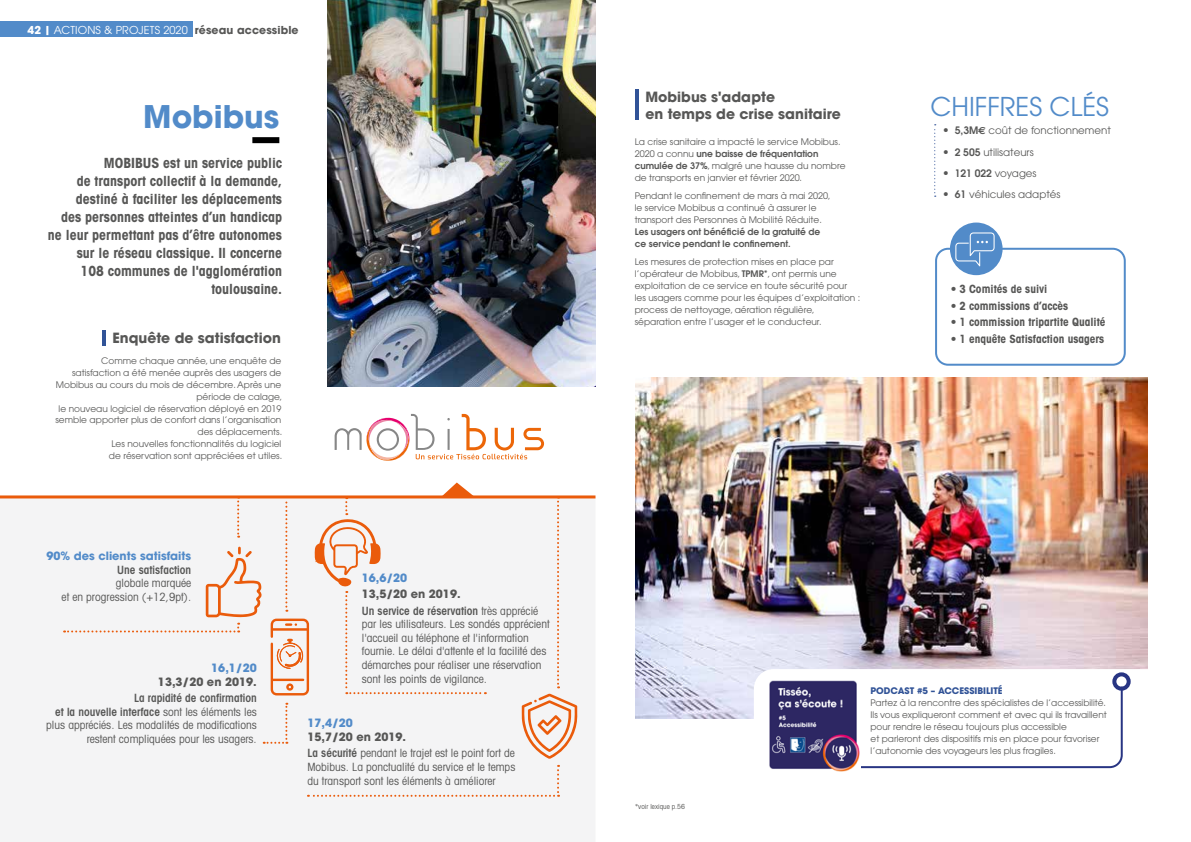
<style>
.page{position:relative;width:1191px;height:842px;background:#fff}
.page>*{position:absolute;margin:0;border:0;box-sizing:border-box;transform-origin:0 0}
.t1{font:700 31px "Avant Garde";color:#528bc9}
.t2{font:25.8px "Avant Garde";color:#528bc9}
.t3{font:700 condensed 14px/18px "Avant Garde";color:#575756;text-align:right}
.t4{font:700 14px/17px "Avant Garde";color:#575756}
.t5{font:condensed 11.4px/13.7px "Avant Garde";color:#575756}
.t6{font:700 condensed 11.4px "Avant Garde";color:#575756}
.t7{font:600 condensed 11.4px/16.5px "Avant Garde";color:#575756}
.t8{font:700 11.4px "Avant Garde";color:#528bc9}
.t9{font:700 11.4px "Avant Garde";color:#575756}
.t10{font:10.9px "Avant Garde";letter-spacing:.01em;color:#fff}
.t11{font:10.3px "Avant Garde";color:#575756}
.t12{font:9px/12px "Avant Garde";color:#575756}
.t13{font:600 9px/12px "Avant Garde";color:#575756}
.t14{font:700 9px "Avant Garde";color:#315397}
.t15{font:condensed 7px "Avant Garde";color:#575756}
.s1{font-weight:700}
.s2{font-weight:700;color:#575756}
.s3{font-weight:600}
.s4{font-weight:700;font-stretch:normal}
.s5{font-weight:400}
.s6{font-family:"Calibri";font-size:12.5px}
.s7{font-family:"Euro Sans";font-weight:700}
</style>
<div class="page">
<div style="left:0;top:498px;width:595px;height:344px;background:#f4f4f5"></div>
<img style="left:635px;top:377px;width:512px;height:341px">
<div style="left:754px;top:669px;width:416px;height:97px;background:#fff;border-radius:20px"></div>
<div style="left:0;top:22px;width:192px;height:15px;background:#528bc9"></div>
<svg style="left:934px;top:124px;width:1px;height:73px"></svg>
<img style="left:327px;top:0;width:268px;height:387px">
<svg style="left:334px;top:414px;width:210px;height:47px"></svg>
<svg style="left:861px;top:685px;width:262px;height:84px"></svg>
<img style="left:769px;top:680px;width:91px;height:92px">
<div style="left:1112px;top:672px;width:18px;height:19px;border:4px solid #283583;border-radius:50%"></div>
<div style="left:935px;top:248px;width:190px;height:118px;border:2px solid #528bc9;border-radius:12px"></div>
<div style="left:950px;top:223px;width:52px;height:52px;background:#528bc9;border-radius:50%"></div>
<svg style="left:955px;top:232px;width:39px;height:34px"></svg>
<hr style="left:0;top:495px;width:595px;height:3px;background:#ea5b0b">
<svg style="left:206px;top:547px;width:56px;height:70px"></svg>
<svg style="left:521px;top:694px;width:56px;height:65px"></svg>
<svg style="left:237px;top:498px;width:2px;height:40px"></svg>
<svg style="left:64px;top:623px;width:175px;height:9px"></svg>
<svg style="left:264px;top:703px;width:23px;height:41px"></svg>
<svg style="left:271px;top:482px;width:215px;height:213px"></svg>
<svg style="left:557px;top:498px;width:2px;height:190px"></svg>
<div style="left:308px;top:765px;width:251px;height:32px;background:#f4f4f5"></div>
<div style="left:252px;top:137px;width:27px;height:6px;background:#000"></div>
<hr style="left:102px;top:331px;width:4px;height:15px;background:#315397">
<hr style="left:635px;top:89px;width:3px;height:30px;background:#315397">
<p class="t10" style="left:28px;top:24px;width:272px"><span class="s1">42 |</span> ACTIONS &amp; PROJETS 2020 <span class="s2">réseau accessible</span></p>
<h1 class="t1" style="left:143px;top:96px;width:137px">Mobibus</h1>
<p class="t3" style="left:48px;top:153px;width:236px">MOBIBUS est un service public<br>de transport collectif à la demande, destiné à faciliter les déplacements<br>des personnes atteintes d’un handicap ne leur permettant pas d’être autonomes sur le réseau classique. Il concerne<br>108 communes de l'agglomération toulousaine.</p>
<h3 class="t4" style="left:112px;top:330px;width:170px">Enquête de satisfaction</h3>
<p class="t12" style="left:55px;top:354px;width:228px;text-align:right">Comme chaque année, une enquête de satisfaction a été menée auprès des usagers de Mobibus au cours du mois de décembre. Après une période de calage,<br>le nouveau logiciel de réservation déployé en 2019 semble apporter plus de confort dans l’organisation des déplacements.<br>Les nouvelles fonctionnalités du logiciel<br>de réservation sont appréciées et utiles.</p>
<p class="t8" style="left:46px;top:548px;width:146px">90% des clients satisfaits</p>
<p class="t7" style="left:117px;top:561px;width:75px">Une satisfaction</p>
<p class="t5" style="left:62px;top:576px;width:131px;text-align:right">globale marquée<br>et en progression (+12,9pt).</p>
<p class="t8" style="left:211px;top:660px;width:47px">16,1/20</p>
<p class="t9" style="left:158px;top:674px;width:100px">13,3/20 en 2019.</p>
<p class="t5" style="left:46px;top:691px;width:212px;text-align:right"><span class="s3">La rapidité de confirmation<br>et la nouvelle interface</span> sont les éléments les plus appréciés. Les modalités de modifications restent compliquées pour les usagers.</p>
<p class="t8" style="left:362px;top:570px;width:47px">16,6/20</p>
<p class="t7" style="left:362px;top:585px;width:178px"><span class="s4">13,5/20 en 2019.<br></span>Un service de réservation <span class="s5">très apprécié</span></p>
<p class="t5" style="left:362px;top:617px;width:189px">par les utilisateurs. Les sondés apprécient l'accueil au téléphone et l'information fournie. Le délai d'attente et la facilité des démarches pour réaliser une réservation sont les points de vigilance.</p>
<p class="t8" style="left:307px;top:716px;width:47px">17,4/20</p>
<p class="t5" style="left:307px;top:728px;width:209px;line-height:16.5px"><span class="s4">15,7/20 en 2019.<br></span><span class="s3">La sécurité</span> pendant le trajet est le point fort de</p>
<p class="t5" style="left:307px;top:760px;width:209px">Mobibus. La ponctualité du service et le temps du transport sont les éléments à améliorer</p>
<h3 class="t4" style="left:645px;top:88px;width:197px">Mobibus s'adapte<br>en temps de crise sanitaire</h3>
<p class="t12" style="left:634px;top:135px;width:212px">La crise sanitaire a impacté le service Mobibus.<br>2020 a connu <span class="s3">une baisse de fréquentation cumulée de 37%</span>, malgré une hausse du nombre de transports en janvier et février 2020.</p>
<p class="t12" style="left:634px;top:189px;width:197px">Pendant le confinement de mars à mai 2020, le service Mobibus a continué à assurer le transport des Personnes à Mobilité Réduite.</p>
<p class="t13" style="left:634px;top:225px;width:187px">Les usagers ont bénéficié de la gratuité de ce service pendant le confinement.</p>
<p class="t12" style="left:634px;top:255px;width:227px">Les mesures de protection mises en place par l’opérateur de Mobibus, <span class="s3">TPMR*</span>, ont permis une exploitation de ce service en toute sécurité pour les usagers comme pour les équipes d’exploitation : process de nettoyage, aération régulière, séparation entre l’usager et le conducteur.</p>
<h2 class="t2" style="left:930px;top:91px;width:180px">CHIFFRES CLÉS</h2>
<p class="t11" style="left:942px;top:125px;width:170px"><span class="s6">•</span> <span class="s3">5,3M</span><span class="s7">€</span> coût de fonctionnement</p>
<p class="t11" style="left:942px;top:146px;width:93px"><span class="s6">•</span> <span class="s3">2 505</span> utilisateurs</p>
<p class="t11" style="left:942px;top:167px;width:95px"><span class="s6">•</span> <span class="s3">121 022</span> voyages</p>
<p class="t11" style="left:942px;top:188px;width:119px"><span class="s6">•</span> <span class="s3">61</span> véhicules adaptés</p>
<p class="t6" style="left:950px;top:282px;width:98px">• 3 Comités de suivi</p>
<p class="t6" style="left:950px;top:298px;width:119px">• 2 commissions d’accès</p>
<p class="t6" style="left:950px;top:315px;width:156px">• 1 commission tripartite Qualité</p>
<p class="t6" style="left:950px;top:331px;width:155px">• 1 enquête Satisfaction usagers</p>
<p class="t15" style="left:635px;top:802px;width:51px">*voir lexique p.56</p>
<p class="t14" style="left:870px;top:684px;width:134px">PODCAST #5 – ACCESSIBILITÉ</p>
<p class="t12" style="left:870px;top:696px;width:238px">Partez à la rencontre des spécialistes de l’accessibilité.<br>Ils vous expliqueront comment et avec qui ils travaillent pour rendre le réseau toujours plus accessible<br>et parleront des dispositifs mis en place pour favoriser l’autonomie des voyageurs les plus fragiles.</p>
</div>
